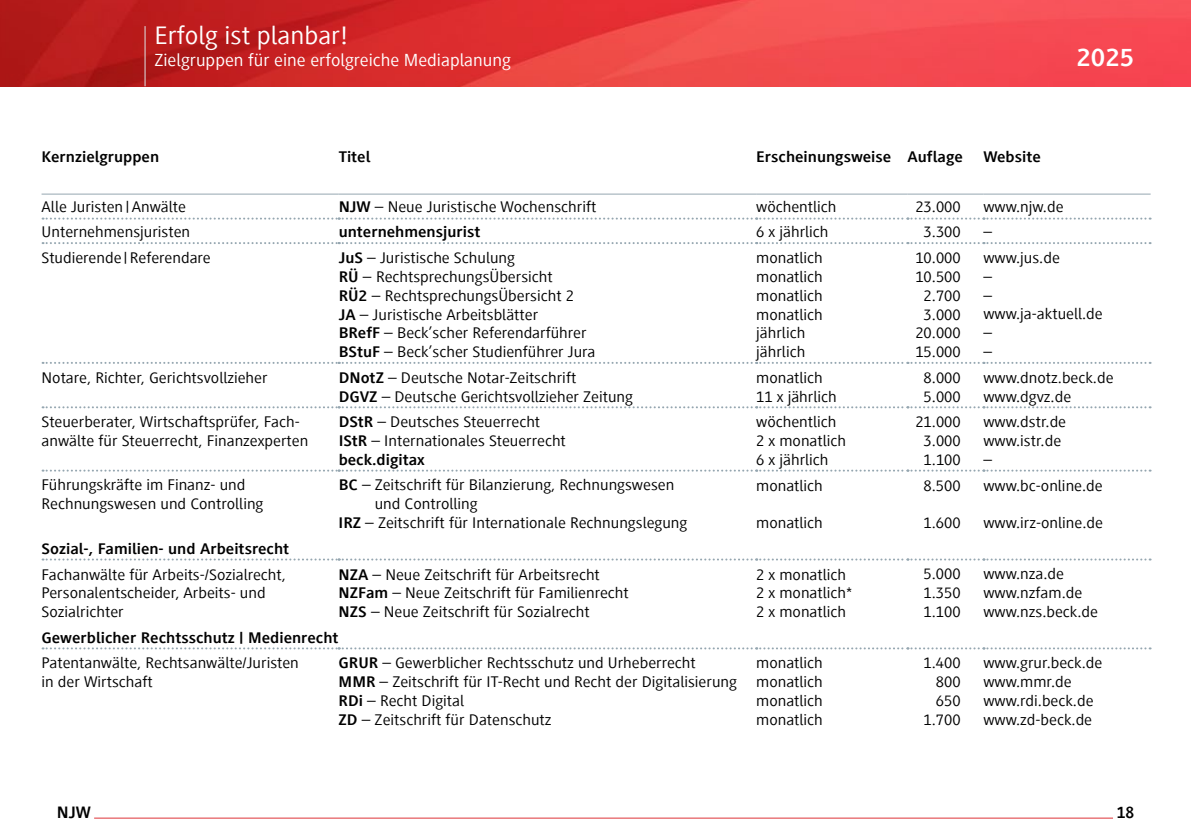
<style>
.page{position:relative;width:1191px;height:840px;background:#fff}
.page>*{position:absolute;margin:0;border:0;box-sizing:border-box;transform-origin:0 0}
.t1{font:26px "Generis Sans Com";color:#fff;scale:1.08 1}
.t2{font:700 26px "Generis Sans Com";color:#fff;scale:1.08 1}
.t3{font:18px "Generis Sans Com";color:#fff;scale:1.08 1}
.t4{font:700 17px "Generis Sans Com";color:#000;scale:1.08 1}
.t5{font:700 17px "Generis Sans Com";color:#000}
.t6{font:15.8px/18.8px "Generis Sans Com";color:#000;scale:1.09 1}
.t7{font:700 15.8px "Generis Sans Com";color:#000;scale:1.09 1}
.s1{font-weight:700}
</style>
<div class="page">
<img style="left:0;top:0;width:1191px;height:86px">
<svg style="left:43px;top:558px;width:1107px;height:2px"></svg>
<svg style="left:43px;top:647px;width:1107px;height:2px"></svg>
<hr style="left:42px;top:193px;width:297px;height:1px;background:#95a6b0">
<hr style="left:339px;top:193px;width:417px;height:1px;background:#95a6b0">
<hr style="left:756px;top:193px;width:151px;height:1px;background:#95a6b0">
<hr style="left:907px;top:193px;width:76px;height:1px;background:#95a6b0">
<hr style="left:983px;top:193px;width:167px;height:1px;background:#95a6b0">
<svg style="left:43px;top:217px;width:1107px;height:2px"></svg>
<svg style="left:43px;top:242px;width:1107px;height:2px"></svg>
<svg style="left:43px;top:361px;width:1107px;height:2px"></svg>
<svg style="left:43px;top:406px;width:1107px;height:2px"></svg>
<svg style="left:43px;top:469px;width:1107px;height:2px"></svg>
<hr style="left:144px;top:26px;width:2px;height:60px;background:#dde3e5">
<hr style="left:94px;top:817px;width:1019px;height:1px;background:#df3338">
<h1 class="t1" style="left:154px;top:21px;width:180px">Erfolg ist planbar!</h1>
<p class="t3" style="left:154px;top:50px;width:331px">Zielgruppen für eine erfolgreiche Mediaplanung</p>
<h1 class="t2" style="left:1076px;top:43px;width:55px">2025</h1>
<p class="t7" style="left:42px;top:148px;width:109px">Kernzielgruppen</p>
<p class="t7" style="left:339px;top:148px;width:31px">Titel</p>
<p class="t7" style="left:756px;top:148px;width:191px">Erscheinungsweise Auflage</p>
<p class="t7" style="left:983px;top:148px;width:54px">Website</p>
<p class="t6" style="left:42px;top:197px;width:134px">Alle Juristen |Anwälte</p>
<p class="t6" style="left:339px;top:197px;width:238px"><span class="s1">NJW</span> – Neue Juristische Wochenschrift</p>
<p class="t6" style="left:756px;top:197px;width:75px">wöchentlich</p>
<p class="t6" style="left:915px;top:197px;width:43px">23.000</p>
<p class="t6" style="left:983px;top:197px;width:75px">www.njw.de</p>
<p class="t6" style="left:42px;top:222px;width:138px">Unternehmensjuristen</p>
<p class="t7" style="left:339px;top:222px;width:132px">unternehmensjurist</p>
<p class="t6" style="left:756px;top:222px;width:68px">6 x jährlich</p>
<p class="t6" style="left:923px;top:222px;width:36px">3.300</p>
<p class="t6" style="left:983px;top:222px;width:9px">–</p>
<p class="t6" style="left:42px;top:248px;width:157px">Studierende |Referendare</p>
<p class="t6" style="left:339px;top:248px;width:237px"><span class="s1">JuS</span> – Juristische Schulung<br><span class="s1">RÜ</span> – RechtsprechungsÜbersicht<br><span class="s1">RÜ2</span> – RechtsprechungsÜbersicht 2<br><span class="s1">JA</span> – Juristische Arbeitsblätter<br><span class="s1">BRefF</span> – Beck’scher Referendarführer <span class="s1">BStuF</span> – Beck’scher Studienführer Jura</p>
<p class="t6" style="left:756px;top:248px;width:63px">monatlich monatlich monatlich monatlich jährlich jährlich</p>
<p class="t6" style="left:915px;top:248px;width:43px;text-align:center">10.000<br>10.500<br>2.700<br>3.000<br>20.000<br>15.000</p>
<p class="t6" style="left:983px;top:248px;width:111px">www.jus.de<br>–<br>– www.ja-aktuell.de –<br>–</p>
<p class="t6" style="left:42px;top:368px;width:209px">Notare, Richter, Gerichtsvollzieher</p>
<p class="t6" style="left:339px;top:368px;width:271px"><span class="s1">DNotZ</span> – Deutsche Notar-Zeitschrift<br><span class="s1">DGVZ</span> – Deutsche Gerichtsvollzieher Zeitung</p>
<p class="t6" style="left:756px;top:368px;width:75px">monatlich<br>11 x jährlich</p>
<p class="t6" style="left:923px;top:368px;width:36px">8.000<br>5.000</p>
<p class="t6" style="left:983px;top:368px;width:121px">www.dnotz.beck.de www.dgvz.de</p>
<p class="t6" style="left:42px;top:412px;width:246px">Steuerberater, Wirtschaftsprüfer, Fach&shy;anwälte für Steuerrecht, Finanzexperten</p>
<p class="t6" style="left:339px;top:412px;width:210px"><span class="s1">DStR</span> – Deutsches Steuerrecht<br><span class="s1">IStR</span> – Internationales Steuerrecht <span class="s1">beck.digitax</span></p>
<p class="t6" style="left:756px;top:412px;width:84px">wöchentlich<br>2 x monatlich<br>6 x jährlich</p>
<p class="t6" style="left:915px;top:412px;width:43px;text-align:center">21.000<br>3.000<br>1.100</p>
<p class="t6" style="left:983px;top:412px;width:77px">www.dstr.de www.istr.de –</p>
<p class="t6" style="left:42px;top:475px;width:205px">Führungskräfte im Finanz- und<br>Rechnungswesen und Controlling</p>
<p class="t6" style="left:339px;top:475px;width:309px"><span class="s1">BC</span> – Zeitschrift für Bilanzierung, Rechnungswesen</p>
<p class="t6" style="left:756px;top:476px;width:63px">monatlich</p>
<p class="t6" style="left:756px;top:513px;width:63px">monatlich</p>
<p class="t6" style="left:983px;top:476px;width:111px">www.bc-online.de</p>
<p class="t6" style="left:983px;top:513px;width:111px">www.irz-online.de</p>
<p class="t6" style="left:923px;top:476px;width:36px">8.500</p>
<p class="t6" style="left:923px;top:513px;width:36px">1.600</p>
<p class="t6" style="left:375px;top:494px;width:96px">und Controlling</p>
<p class="t6" style="left:339px;top:513px;width:321px"><span class="s1">IRZ</span> – Zeitschrift für Internationale Rechnungslegung</p>
<p class="t7" style="left:42px;top:539px;width:229px">Sozial-, Familien- und Arbeitsrecht</p>
<p class="t6" style="left:42px;top:564px;width:226px">Fachanwälte für Arbeits-/Sozialrecht,<br>Personalentscheider, Arbeits- und<br>Sozialrichter</p>
<p class="t6" style="left:339px;top:564px;width:268px"><span class="s1">NZA</span> – Neue Zeitschrift für Arbeitsrecht<br><span class="s1">NZFam</span> – Neue Zeitschrift für Familienrecht<br><span class="s1">NZS</span> – Neue Zeitschrift für Sozialrecht</p>
<p class="t6" style="left:756px;top:564px;width:90px">2 x monatlich<br>2 x monatlich*<br>2 x monatlich</p>
<p class="t6" style="left:923px;top:564px;width:36px;text-align:justify">5.000<br>1.350<br>1.100</p>
<p class="t6" style="left:983px;top:564px;width:107px">www.nza.de www.nzfam.de www.nzs.beck.de</p>
<p class="t7" style="left:42px;top:628px;width:274px">Gewerblicher Rechtsschutz | Medienrecht</p>
<p class="t6" style="left:42px;top:653px;width:238px">Patentanwälte, Rechtsanwälte/Juristen in der Wirtschaft</p>
<p class="t6" style="left:339px;top:653px;width:367px"><span class="s1">GRUR</span> – Gewerblicher Rechtsschutz und Urheberrecht<br><span class="s1">MMR</span> – Zeitschrift für IT-Recht und Recht der Digitalisierung <span class="s1">RDi</span> – Recht Digital<br><span class="s1">ZD</span> – Zeitschrift für Datenschutz</p>
<p class="t6" style="left:756px;top:653px;width:63px;text-align:justify">monatlich monatlich monatlich monatlich</p>
<p class="t6" style="left:923px;top:653px;width:36px;text-align:right">1.400<br>800<br>650<br>1.700</p>
<p class="t6" style="left:983px;top:653px;width:111px">www.grur.beck.de www.mmr.de www.rdi.beck.de www.zd-beck.de</p>
<p class="t4" style="left:57px;top:803px;width:33px">NJW</p>
<p class="t5" style="left:1116px;top:803px;width:19px">18</p>
</div>
